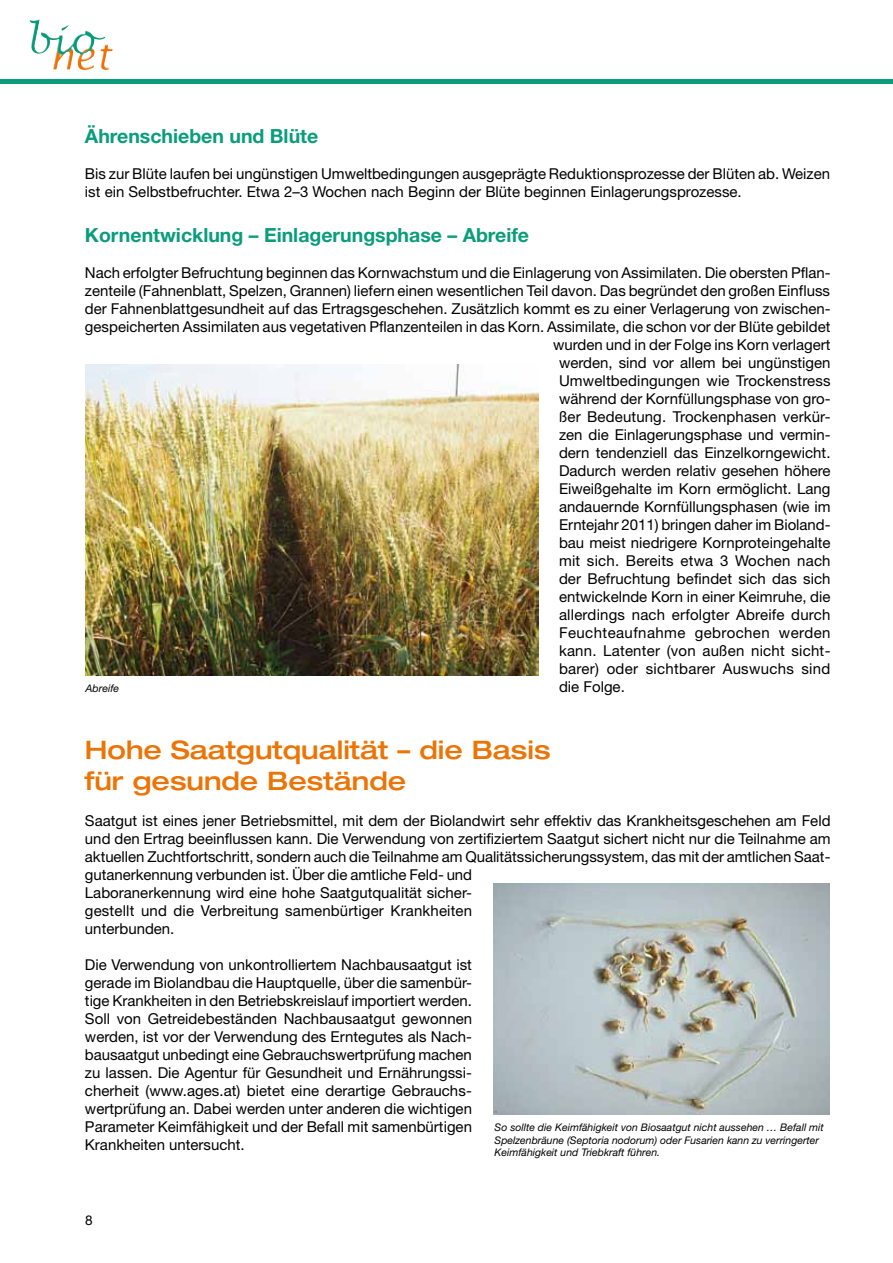
<style>
.page{position:relative;width:893px;height:1263px;background:#fff}
.page>*{position:absolute;margin:0;border:0;box-sizing:border-box;transform-origin:0 0}
.t1{font:500 expanded 25.5px/30.6px "Helvetica Neue";color:#ec7405}
.t2{font:700 19.5px "Helvetica Neue";color:#099d7b}
.t3{font:15px/18px "Helvetica Neue";color:#000}
.t4{font:15px "Helvetica Neue";letter-spacing:.02em;color:#000}
.t5{font:15px "Helvetica Neue";letter-spacing:.03em;color:#000}
.t6{font:13.5px "Helvetica Neue";color:#000}
.t7{font:italic 10.5px/12.6px "Helvetica Neue";color:#000}
</style>
<div class="page">
<div style="left:0;top:79px;width:893px;height:5px;background:#099d7b"></div>
<img style="left:29px;top:19px;width:30px;height:35px">
<img style="left:85px;top:364px;width:453px;height:312px">
<img style="left:494px;top:883px;width:336px;height:231px">
<h2 class="t2" style="left:85px;top:124px;width:235px">Ährenschieben und Blüte</h2>
<p class="t3" style="left:85px;top:164px;width:747px">Bis zur Blüte laufen bei ungünstigen Umweltbedingungen ausgeprägte Reduktionsprozesse der Blüten ab. Weizen ist ein Selbstbefruchter. Etwa 2–3 Wochen nach Beginn der Blüte beginnen Einlagerungsprozesse.</p>
<h2 class="t2" style="left:85px;top:223px;width:446px">Kornentwicklung – Einlagerungsphase – Abreife</h2>
<p class="t3" style="left:85px;top:264px;width:747px">Nach erfolgter Befruchtung beginnen das Kornwachstum und die Einlagerung von Assimilaten. Die obersten Pflan-</p>
<p class="t3" style="left:85px;top:282px;width:746px">zenteile (Fahnenblatt, Spelzen, Grannen) liefern einen wesentlichen Teil davon. Das begründet den großen Einfluss</p>
<p class="t3" style="left:85px;top:300px;width:747px">der Fahnenblattgesundheit auf das Ertragsgeschehen. Zusätzlich kommt es zu einer Verlagerung von zwischen-</p>
<p class="t3" style="left:85px;top:318px;width:747px">gespeicherten Assimilaten aus vegetativen Pflanzenteilen in das Korn. Assimilate, die schon vor der Blüte gebildet</p>
<p class="t3" style="left:553px;top:336px;width:279px">wurden und in der Folge ins Korn verlagert</p>
<p class="t3" style="left:559px;top:354px;width:273px">werden, sind vor allem bei ungünstigen</p>
<p class="t3" style="left:559px;top:372px;width:273px">Umweltbedingungen wie Trockenstress</p>
<p class="t3" style="left:559px;top:390px;width:273px">während der Kornfüllungsphase von gro-</p>
<p class="t3" style="left:559px;top:408px;width:273px">ßer Bedeutung. Trockenphasen verkür-</p>
<p class="t3" style="left:559px;top:426px;width:273px">zen die Einlagerungsphase und vermin-</p>
<p class="t3" style="left:559px;top:444px;width:273px">dern tendenziell das Einzelkorngewicht.</p>
<p class="t3" style="left:559px;top:462px;width:273px">Dadurch werden relativ gesehen höhere</p>
<p class="t3" style="left:559px;top:480px;width:273px">Eiweißgehalte im Korn ermöglicht. Lang</p>
<p class="t3" style="left:559px;top:498px;width:273px">andauernde Kornfüllungsphasen (wie im</p>
<p class="t3" style="left:559px;top:516px;width:273px">Erntejahr 2011) bringen daher im Bioland-</p>
<p class="t3" style="left:559px;top:534px;width:273px">bau meist niedrigere Kornproteingehalte</p>
<p class="t3" style="left:559px;top:552px;width:273px">mit sich. Bereits etwa 3 Wochen nach</p>
<p class="t3" style="left:559px;top:570px;width:273px">der Befruchtung befindet sich das sich</p>
<p class="t3" style="left:559px;top:588px;width:273px">entwickelnde Korn in einer Keimruhe, die</p>
<p class="t3" style="left:559px;top:606px;width:273px">allerdings nach erfolgter Abreife durch</p>
<p class="t5" style="left:559px;top:624px;width:273px">Feuchteaufnahme gebrochen werden</p>
<p class="t3" style="left:559px;top:642px;width:273px">kann. Latenter (von außen nicht sicht-</p>
<p class="t4" style="left:559px;top:660px;width:273px">barer) oder sichtbarer Auswuchs sind</p>
<p class="t3" style="left:559px;top:678px;width:67px">die Folge.</p>
<p class="t7" style="left:86px;top:681px;width:35px">Abreife</p>
<h1 class="t1" style="left:85px;top:734px;width:467px">Hohe Saatgutqualität – die Basis für gesunde Bestände</h1>
<p class="t3" style="left:85px;top:811px;width:747px">Saatgut ist eines jener Betriebsmittel, mit dem der Biolandwirt sehr effektiv das Krankheitsgeschehen am Feld und den Ertrag beeinflussen kann. Die Verwendung von zertifiziertem Saatgut sichert nicht nur die Teilnahme am aktuellen Zuchtfortschritt, sondern auch die Teilnahme am Qualitätssicherungssystem, das mit der amtlichen Saat&shy;gutanerkennung verbunden ist. Über die amtliche Feld- und<br>Laboranerkennung wird eine hohe Saatgutqualität sicher-<br>gestellt und die Verbreitung samenbürtiger Krankheiten<br>unterbunden.</p>
<p class="t3" style="left:85px;top:955px;width:389px;text-align:justify">Die Verwendung von unkontrolliertem Nachbausaatgut ist gerade im Biolandbau die Hauptquelle, über die samenbür&shy;tige Krankheiten in den Betriebskreislauf importiert werden.<br>Soll von Getreidebeständen Nachbausaatgut gewonnen werden, ist vor der Verwendung des Erntegutes als Nach&shy;bausaatgut unbedingt eine Gebrauchswertprüfung machen zu lassen. Die Agentur für Gesundheit und Ernährungssi&shy;cherheit (www.ages.at) bietet eine derartige Gebrauchs&shy;wertprüfung an. Dabei werden unter anderen die wichtigen Parameter Keimfähigkeit und der Befall mit samenbürtigen Krankheiten untersucht.</p>
<p class="t7" style="left:495px;top:1121px;width:331px">So sollte die Keimfähigkeit von Biosaatgut nicht aussehen … Befall mit<br>Spelzenbräune (Septoria nodorum) oder Fusarien kann zu verringerter<br>Keimfähigkeit und Triebkraft führen.</p>
<p class="t6" style="left:85px;top:1212px;width:9px">8</p>
</div>
